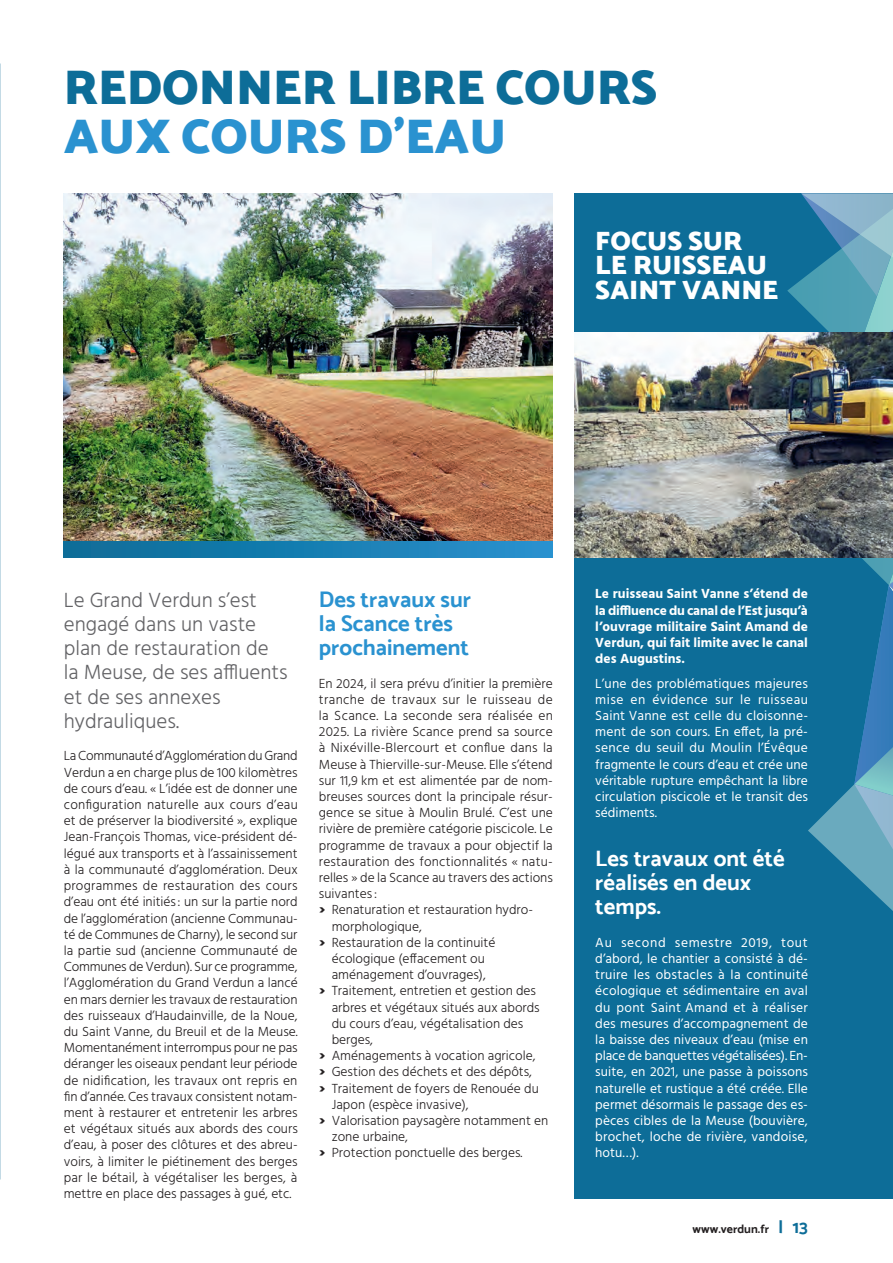
<style>
.page{position:relative;width:893px;height:1263px;background:#fff}
.page>*{position:absolute;margin:0;border:0;box-sizing:border-box;transform-origin:0 0}
.t1{font:900 49.5px "Catamaran";color:#0d6d98}
.t2{font:900 49.5px "Catamaran";color:#2a92d0}
.t3{font:900 27px/24.3px "Catamaran";color:#fff}
.t4{font:700 22.5px/24.3px "Catamaran";color:#2a92d0}
.t5{font:700 22.5px/24.3px "Catamaran";color:#fff}
.t6{font:300 21px/24.3px "Hind";color:#636366}
.t7{font:300 13.5px/16.2px "Hind";color:#231f20;text-align:justify}
.t8{font:13.5px/16.2px "Hind";color:#fff;text-align:justify}
.t9{font:700 13.5px/16.2px "Hind";color:#fff;text-align:justify}
.t10{font:300 13.5px "Hind";letter-spacing:.02em;color:#231f20}
.t11{font:300 13.5px "Hind";letter-spacing:.025em;color:#231f20}
.t12{font:700 12px "Catamaran";color:#231f20}
.s1{font-weight:700;font-size:16.2px}
.s2{font-size:18px;color:#0d6d98}
</style>
<div class="page">
<div style="left:574px;top:193px;width:319px;height:1006px;background:#0d6d98"></div>
<svg style="left:787px;top:193px;width:106px;height:718px"></svg>
<img style="left:64px;top:193px;width:489px;height:349px">
<img style="left:574px;top:333px;width:319px;height:225px">
<div style="left:64px;top:542px;width:489px;height:16px;background:linear-gradient(to right,#0a6b96,#2891ce)"></div>
<img style="left:0;top:890px;width:1px;height:309px">
<h1 class="t1" style="left:64px;top:58px;width:595px">REDONNER LIBRE COURS</h1>
<h1 class="t2" style="left:64px;top:107px;width:444px">AUX COURS D’EAU</h1>
<h2 class="t3" style="left:595px;top:229px;width:185px">FOCUS SUR<br>LE RUISSEAU<br>SAINT VANNE</h2>
<h3 class="t6" style="left:64px;top:588px;width:226px">Le Grand Verdun s’est engagé dans un vaste plan de restauration de la Meuse, de ses affluents et de ses annexes hydrauliques.</h3>
<p class="t7" style="left:64px;top:749px;width:236px">La Communauté d’Agglomération du Grand Verdun a en charge plus de 100 kilomètres de cours d’eau. « L’idée est de donner une configuration naturelle aux cours d’eau et de préserver la biodiversité », explique Jean-François Thomas, vice-président dé&shy;légué aux transports et à l’assainissement à la communauté d’agglomération. Deux programmes de restauration des cours d’eau ont été initiés : un sur la partie nord de l’agglomération (ancienne Communau&shy;té de Communes de Charny), le second sur la partie sud (ancienne Communauté de Communes de Verdun). Sur ce programme, l’Agglomération du Grand Verdun a lancé en mars dernier les travaux de restauration des ruisseaux d’Haudainville, de la Noue, du Saint Vanne, du Breuil et de la Meuse.<br>Momentanément interrompus pour ne pas déranger les oiseaux pendant leur période de nidification, les travaux ont repris en fin d’année. Ces travaux consistent notam&shy;ment à restaurer et entretenir les arbres et végétaux situés aux abords des cours d’eau, à poser des clôtures et des abreu&shy;voirs, à limiter le piétinement des berges par le bétail, à végétaliser les berges, à mettre en place des passages à gué, etc.</p>
<h3 class="t4" style="left:319px;top:587px;width:154px">Des travaux sur la Scance très prochainement</h3>
<p class="t7" style="left:319px;top:676px;width:235px">En 2024, il sera prévu d’initier la première</p>
<p class="t11" style="left:319px;top:690px;width:235px">tranche de travaux sur le ruisseau de</p>
<p class="t10" style="left:319px;top:707px;width:235px">la Scance. La seconde sera réalisée en</p>
<p class="t7" style="left:319px;top:724px;width:235px">2025. La rivière Scance prend sa source</p>
<p class="t7" style="left:319px;top:740px;width:235px">à Nixéville-Blercourt et conflue dans la</p>
<p class="t7" style="left:319px;top:757px;width:235px">Meuse à Thierville-sur-Meuse. Elle s’étend</p>
<p class="t7" style="left:319px;top:773px;width:235px">sur 11,9 km et est alimentée par de nom-</p>
<p class="t7" style="left:319px;top:789px;width:235px">breuses sources dont la principale résur-</p>
<p class="t7" style="left:319px;top:805px;width:236px">gence se situe à Moulin Brulé. C’est une</p>
<p class="t7" style="left:319px;top:821px;width:235px">rivière de première catégorie piscicole. Le</p>
<p class="t7" style="left:319px;top:838px;width:235px">programme de travaux a pour objectif la</p>
<p class="t7" style="left:319px;top:854px;width:235px">restauration des fonctionnalités « natu-</p>
<p class="t7" style="left:319px;top:870px;width:235px">relles » de la Scance au travers des actions</p>
<p class="t7" style="left:319px;top:886px;width:60px">suivantes :</p>
<p class="t7" style="left:319px;top:902px;width:216px"><span class="s1">›</span> Renaturation et restauration hydro-</p>
<p class="t7" style="left:332px;top:919px;width:92px">morphologique,</p>
<p class="t7" style="left:319px;top:935px;width:178px"><span class="s1">›</span> Restauration de la continuité</p>
<p class="t7" style="left:332px;top:951px;width:155px">écologique (effacement ou</p>
<p class="t7" style="left:332px;top:967px;width:156px">aménagement d’ouvrages),</p>
<p class="t7" style="left:319px;top:983px;width:219px"><span class="s1">›</span> Traitement, entretien et gestion des</p>
<p class="t7" style="left:332px;top:1000px;width:210px">arbres et végétaux situés aux abords</p>
<p class="t7" style="left:332px;top:1016px;width:193px">du cours d’eau, végétalisation des</p>
<p class="t7" style="left:332px;top:1032px;width:43px">berges,</p>
<p class="t7" style="left:319px;top:1048px;width:218px"><span class="s1">›</span> Aménagements à vocation agricole,</p>
<p class="t7" style="left:319px;top:1064px;width:215px"><span class="s1">›</span> Gestion des déchets et des dépôts,</p>
<p class="t7" style="left:319px;top:1081px;width:221px"><span class="s1">›</span> Traitement de foyers de Renouée du</p>
<p class="t7" style="left:332px;top:1097px;width:138px">Japon (espèce invasive),</p>
<p class="t7" style="left:319px;top:1113px;width:231px"><span class="s1">›</span> Valorisation paysagère notamment en</p>
<p class="t7" style="left:332px;top:1129px;width:78px">zone urbaine,</p>
<p class="t7" style="left:319px;top:1145px;width:205px"><span class="s1">›</span> Protection ponctuelle des berges.</p>
<p class="t9" style="left:595px;top:586px;width:214px">Le ruisseau Saint Vanne s’étend de la diffluence du canal de l’Est jusqu’à l’ouvrage militaire Saint Amand de Verdun, qui fait limite avec le canal des Augustins.</p>
<p class="t8" style="left:595px;top:676px;width:214px">L’une des problématiques majeures mise en évidence sur le ruisseau Saint Vanne est celle du cloisonne&shy;ment de son cours. En effet, la pré&shy;sence du seuil du Moulin l’Évêque fragmente le cours d’eau et crée une véritable rupture empêchant la libre circulation piscicole et le transit des sédiments.</p>
<h3 class="t5" style="left:595px;top:846px;width:191px">Les travaux ont été réalisés en deux temps.</h3>
<p class="t8" style="left:595px;top:935px;width:214px">Au second semestre 2019, tout d’abord, le chantier a consisté à dé&shy;truire les obstacles à la continuité écologique et sédimentaire en aval du pont Saint Amand et à réaliser des mesures d’accompagnement de la baisse des niveaux d’eau (mise en place de banquettes végétalisées). En&shy;suite, en 2021, une passe à poissons naturelle et rustique a été créée. Elle permet désormais le passage des es&shy;pèces cibles de la Meuse (bouvière, brochet, loche de rivière, vandoise, hotu…).</p>
<p class="t12" style="left:692px;top:1222px;width:117px">www.verdun.fr <span class="s2">| 13</span></p>
</div>
